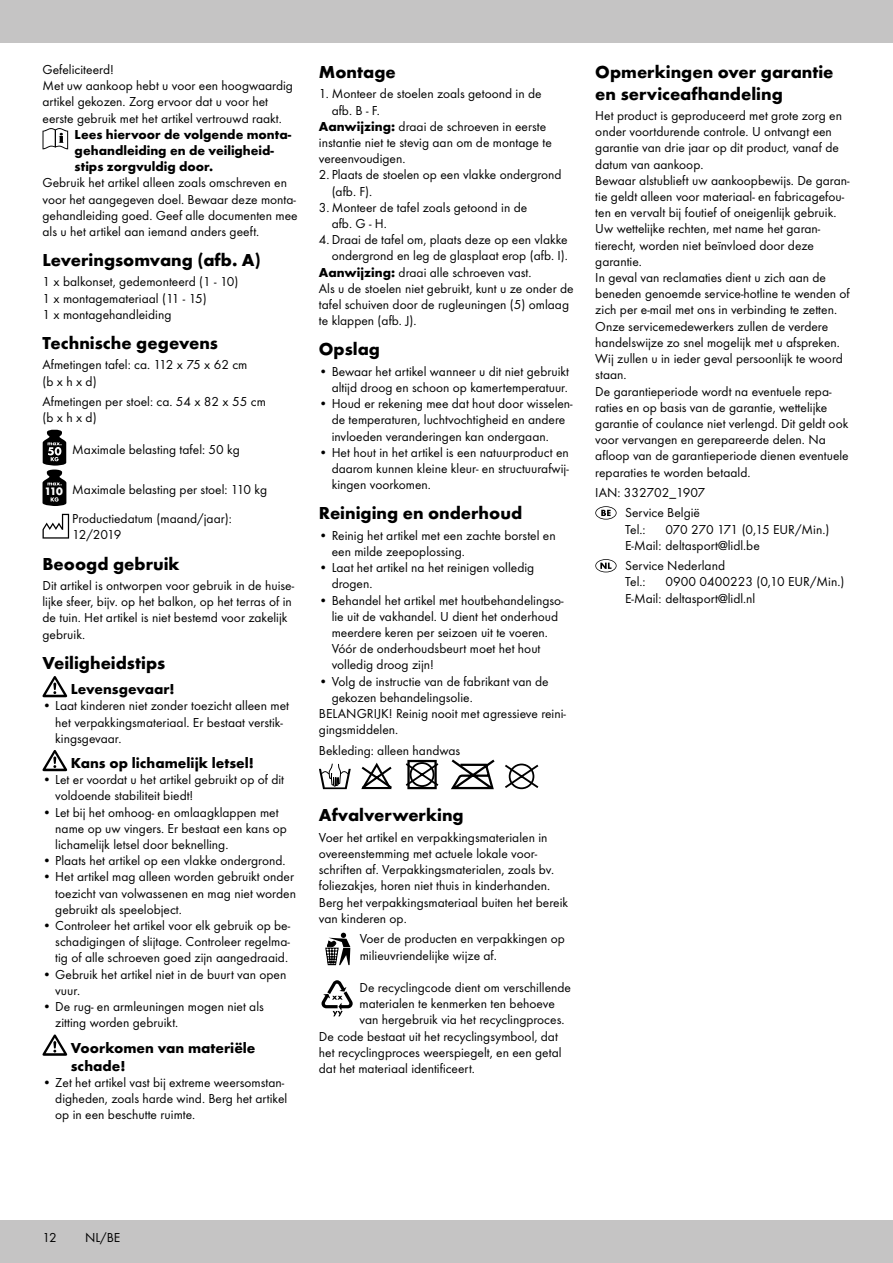
<style>
.page{position:relative;width:893px;height:1263px;background:#fff}
.page>*{position:absolute;margin:0;border:0;box-sizing:border-box;transform-origin:0 0}
.t1{font:700 18px/21.6px "Futura TOT";color:#000}
.t2{font:700 15px/18px "Futura TOT";color:#000}
.t3{font:13.5px/16.2px "Futura TOT Boo";color:#000}
.t4{font:700 13.5px/16.2px "Futura TOT";color:#000}
.s1{font-family:"Futura TOT";font-weight:700;font-size:11.25px;color:#fff}
.s2{font-family:"Futura TOT";font-weight:700}
</style>
<div class="page">
<div style="left:0;top:1220px;width:893px;height:43px;background:#c5c4c4"></div>
<div style="left:0;top:0;width:893px;height:43px;background:#c5c4c4"></div>
<svg style="left:43px;top:128px;width:25px;height:21px"></svg>
<svg style="left:43px;top:430px;width:23px;height:76px"></svg>
<svg style="left:43px;top:514px;width:26px;height:25px"></svg>
<svg style="left:43px;top:676px;width:24px;height:21px"></svg>
<svg style="left:43px;top:750px;width:24px;height:21px"></svg>
<svg style="left:43px;top:1034px;width:24px;height:22px"></svg>
<svg style="left:361px;top:763px;width:31px;height:26px"></svg>
<svg style="left:405px;top:760px;width:34px;height:29px"></svg>
<svg style="left:451px;top:759px;width:44px;height:30px"></svg>
<svg style="left:505px;top:763px;width:33px;height:26px"></svg>
<svg style="left:319px;top:763px;width:32px;height:27px"></svg>
<svg style="left:325px;top:933px;width:25px;height:32px"></svg>
<svg style="left:321px;top:980px;width:32px;height:36px"></svg>
<svg style="left:595px;top:506px;width:22px;height:13px"></svg>
<svg style="left:595px;top:559px;width:22px;height:13px"></svg>
<p class="t3" style="left:43px;top:61px;width:252px">Gefeliciteerd!<br>Met uw aankoop hebt u voor een hoogwaardig artikel gekozen. Zorg ervoor dat u voor het eerste gebruik met het artikel vertrouwd raakt.</p>
<p class="t4" style="left:75px;top:126px;width:218px">Lees hiervoor de volgende monta&shy;gehandleiding en de veiligheid&shy;stips zorgvuldig door.</p>
<p class="t3" style="left:43px;top:175px;width:257px">Gebruik het artikel alleen zoals omschreven en voor het aangegeven doel. Bewaar deze monta&shy;gehandleiding goed. Geef alle documenten mee als u het artikel aan iemand anders geeft.</p>
<h1 class="t1" style="left:43px;top:249px;width:220px">Leveringsomvang (afb. A)</h1>
<p class="t3" style="left:43px;top:274px;width:197px">1 x balkonset, gedemonteerd (1 - 10)<br>1 x montagemateriaal (11 - 15)<br>1 x montagehandleiding</p>
<h1 class="t1" style="left:43px;top:332px;width:177px">Technische gegevens</h1>
<p class="t3" style="left:43px;top:357px;width:206px">Afmetingen tafel: ca. 112 x 75 x 62 cm (bxhxd)</p>
<p class="t3" style="left:43px;top:393px;width:225px">Afmetingen per stoel: ca. 54 x 82 x 55 cm (bxhxd)</p>
<p class="t3" style="left:72px;top:441px;width:169px">Maximale belasting tafel: 50 kg</p>
<p class="t3" style="left:44px;top:475px;width:224px;line-height:29px;text-align:center"><span class="s1">110</span> Maximale belasting per stoel: 110 kg<br>Productiedatum (maand/jaar):</p>
<p class="t3" style="left:72px;top:527px;width:51px">12/2019</p>
<h1 class="t1" style="left:43px;top:552px;width:139px">Beoogd gebruik</h1>
<p class="t3" style="left:43px;top:577px;width:253px">Dit artikel is ontworpen voor gebruik in de huise&shy;lijke sfeer, bijv. op het balkon, op het terras of in de tuin. Het artikel is niet bestemd voor zakelijk gebruik.</p>
<h1 class="t1" style="left:43px;top:652px;width:124px">Veiligheidstips</h1>
<p class="t2" style="left:71px;top:680px;width:105px">Levensgevaar!</p>
<p class="t3" style="left:55px;top:698px;width:235px;text-indent:-13px">• Laat kinderen niet zonder toezicht alleen met het verpakkingsmateriaal. Er bestaat verstik&shy;kingsgevaar.</p>
<p class="t2" style="left:71px;top:754px;width:184px">Kans op lichamelijk letsel!</p>
<p class="t3" style="left:55px;top:771px;width:230px;text-indent:-13px">• Let er voordat u het artikel gebruikt op of dit voldoende stabiliteit biedt!</p>
<p class="t3" style="left:55px;top:804px;width:233px;text-indent:-13px">• Let bij het omhoog- en omlaagklappen met name op uw vingers. Er bestaat een kans op lichamelijk letsel door beknelling.</p>
<p class="t3" style="left:43px;top:852px;width:244px">• Plaats het artikel op een vlakke ondergrond.</p>
<p class="t3" style="left:55px;top:869px;width:242px;text-indent:-13px">• Het artikel mag alleen worden gebruikt onder toezicht van volwassenen en mag niet worden gebruikt als speelobject.</p>
<p class="t3" style="left:55px;top:917px;width:236px;text-align:justify;text-indent:-13px">• Controleer het artikel voor elk gebruik op be&shy;schadigingen of slijtage. Controleer regelma&shy;tig of alle schroeven goed zijn aangedraaid.</p>
<p class="t3" style="left:55px;top:966px;width:233px;text-indent:-13px">• Gebruik het artikel niet in de buurt van open vuur.</p>
<p class="t3" style="left:55px;top:998px;width:210px;text-indent:-13px">• De rug- en armleuningen mogen niet als zitting worden gebruikt.</p>
<p class="t2" style="left:71px;top:1038px;width:186px">Voorkomen van materiële schade!</p>
<p class="t3" style="left:55px;top:1074px;width:234px;text-indent:-13px">• Zet het artikel vast bij extreme weersomstan&shy;digheden, zoals harde wind. Berg het artikel op in een beschutte ruimte.</p>
<h1 class="t1" style="left:319px;top:61px;width:78px">Montage</h1>
<p class="t3" style="left:319px;top:86px;width:224px">1. Monteer de stoelen zoals getoond in de</p>
<p class="t3" style="left:332px;top:102px;width:50px">afb. B - F.</p>
<p class="t3" style="left:319px;top:118px;width:229px"><span class="s2">Aanwijzing:</span> draai de schroeven in eerste</p>
<p class="t3" style="left:319px;top:134px;width:234px">instantie niet te stevig aan om de montage te</p>
<p class="t3" style="left:319px;top:151px;width:88px">vereenvoudigen.</p>
<p class="t3" style="left:332px;top:167px;width:231px;text-indent:-13px">2. Plaats de stoelen op een vlakke ondergrond (afb. F).</p>
<p class="t3" style="left:319px;top:199px;width:210px">3. Monteer de tafel zoals getoond in de</p>
<p class="t3" style="left:332px;top:215px;width:57px">afb. G - H.</p>
<p class="t3" style="left:319px;top:232px;width:250px">4.Draai de tafel om, plaats deze op een vlakke</p>
<p class="t3" style="left:332px;top:248px;width:238px">ondergrond en leg de glasplaat erop (afb. I).</p>
<p class="t3" style="left:319px;top:264px;width:214px"><span class="s2">Aanwijzing:</span> draai alle schroeven vast.</p>
<p class="t3" style="left:319px;top:280px;width:256px">Als u de stoelen niet gebruikt, kunt u ze onder de</p>
<p class="t3" style="left:319px;top:296px;width:252px">tafel schuiven door de rugleuningen (5) omlaag</p>
<p class="t3" style="left:319px;top:313px;width:99px">te klappen (afb. J).</p>
<h1 class="t1" style="left:319px;top:338px;width:63px">Opslag</h1>
<p class="t3" style="left:319px;top:363px;width:252px;text-align:right">• Bewaar het artikel wanneer u dit niet gebruikt altijd droog en schoon op kamertemperatuur.</p>
<p class="t3" style="left:332px;top:396px;width:243px;text-indent:-13px">• Houd er rekening mee dat hout door wisselen&shy;de temperaturen, luchtvochtigheid en andere invloeden veranderingen kan ondergaan.</p>
<p class="t3" style="left:332px;top:444px;width:239px;text-align:justify;text-indent:-13px">• Het hout in het artikel is een natuurproduct en daarom kunnen kleine kleur- en structuurafwij&shy;kingen voorkomen.</p>
<h1 class="t1" style="left:319px;top:502px;width:205px">Reiniging en onderhoud</h1>
<p class="t3" style="left:332px;top:527px;width:226px;text-indent:-13px">• Reinig het artikel met een zachte borstel en een milde zeepoplossing.</p>
<p class="t3" style="left:332px;top:559px;width:204px;text-indent:-13px">• Laat het artikel na het reinigen volledig drogen.</p>
<p class="t3" style="left:332px;top:592px;width:234px;text-indent:-13px">• Behandel het artikel met houtbehandelingso&shy;lie uit de vakhandel. U dient het onderhoud meerdere keren per seizoen uit te voeren.<br>Vóór de onderhoudsbeurt moet het hout volledig droog zijn!</p>
<p class="t3" style="left:319px;top:673px;width:231px">• Volg de instructie van de fabrikant van de</p>
<p class="t3" style="left:332px;top:689px;width:143px">gekozen behandelingsolie.</p>
<p class="t3" style="left:319px;top:705px;width:249px">BELANGRIJK! Reinig nooit met agressieve reini-</p>
<p class="t3" style="left:319px;top:721px;width:81px">gingsmiddelen.</p>
<p class="t3" style="left:319px;top:742px;width:143px">Bekleding: alleen handwas</p>
<h1 class="t1" style="left:319px;top:804px;width:146px">Afvalverwerking</h1>
<p class="t3" style="left:319px;top:829px;width:251px">Voer het artikel en verpakkingsmaterialen in overeenstemming met actuele lokale voor&shy;schriften af. Verpakkingsmaterialen, zoals bv. foliezakjes, horen niet thuis in kinderhanden.<br>Berg het verpakkingsmateriaal buiten het bereik van kinderen op.</p>
<p class="t3" style="left:360px;top:931px;width:207px">Voer de producten en verpakkingen op milieuvriendelijke wijze af.</p>
<p class="t3" style="left:359px;top:979px;width:213px">De recyclingcode dient om verschillende</p>
<p class="t3" style="left:359px;top:995px;width:197px">materialen te kenmerken ten behoeve</p>
<p class="t3" style="left:359px;top:1012px;width:206px">van hergebruik via het recyclingproces.</p>
<p class="t3" style="left:319px;top:1028px;width:241px">De code bestaat uit het recyclingsymbool, dat</p>
<p class="t3" style="left:319px;top:1044px;width:244px">het recyclingproces weerspiegelt, en een getal</p>
<p class="t3" style="left:319px;top:1060px;width:158px">dat het materiaal identificeert.</p>
<h1 class="t1" style="left:595px;top:61px;width:240px">Opmerkingen over garantie en serviceafhandeling</h1>
<p class="t3" style="left:595px;top:107px;width:256px">Het product is geproduceerd met grote zorg en onder voortdurende controle. U ontvangt een garantie van drie jaar op dit product, vanaf de datum van aankoop.<br>Bewaar alstublieft uw aankoopbewijs. De garan&shy;tie geldt alleen voor materiaal- en fabricagefou&shy;ten en vervalt bij foutief of oneigenlijk gebruik.<br>Uw wettelijke rechten, met name het garan&shy;tierecht, worden niet beïnvloed door deze garantie.<br>In geval van reclamaties dient u zich aan de beneden genoemde service-hotline te wenden of zich per e-mail met ons in verbinding te zetten.<br>Onze servicemedewerkers zullen de verdere handelswijze zo snel mogelijk met u afspreken.<br>Wij zullen u in ieder geval persoonlijk te woord staan.<br>De garantieperiode wordt na eventuele repa&shy;raties en op basis van de garantie, wettelijke garantie of coulance niet verlengd. Dit geldt ook voor vervangen en gerepareerde delen. Na afloop van de garantieperiode dienen eventuele reparaties te worden betaald.</p>
<p class="t3" style="left:625px;top:482px;width:82px;line-height:20.4px;text-indent:-30px">IAN: 332702_1907<br>Service België</p>
<p class="t3" style="left:625px;top:521px;width:22px">Tel.:</p>
<p class="t3" style="left:625px;top:521px;width:206px;text-indent:40px">070 270 171 (0,15 EUR/Min.)<br>E-Mail: deltasport@lidl.be</p>
<p class="t3" style="left:625px;top:558px;width:102px">Service Nederland<br>Tel.:</p>
<p class="t3" style="left:625px;top:574px;width:221px;text-indent:40px">0900 0400223 (0,10 EUR/Min.)<br>E-Mail: deltasport@lidl.nl</p>
<p class="t3" style="left:43px;top:1229px;width:16px">12</p>
<p class="t3" style="left:85px;top:1229px;width:37px">NL/BE</p>
</div>
